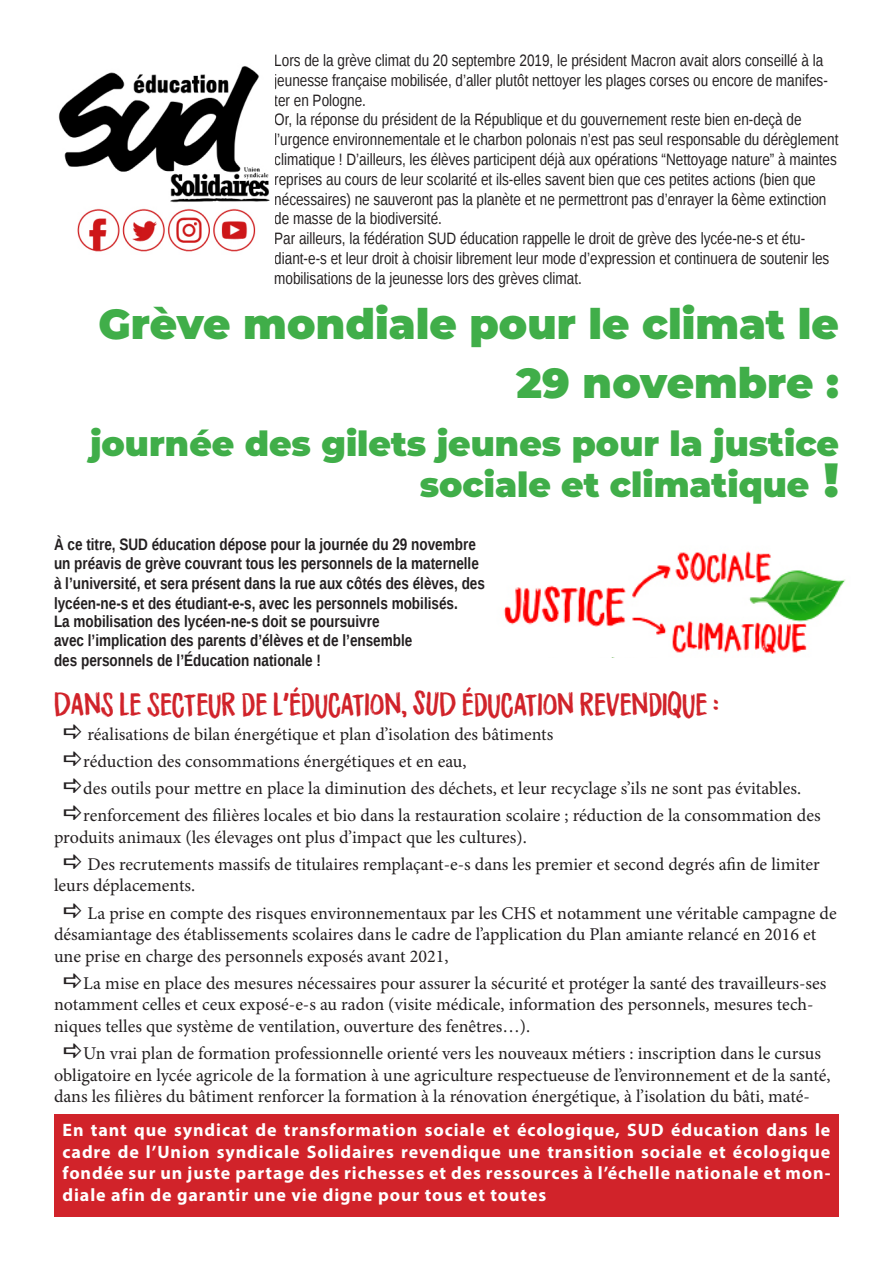
<style>
.page{position:relative;width:893px;height:1263px;background:#fff}
.page>*{position:absolute;margin:0;border:0;box-sizing:border-box;transform-origin:0 0}
.t1{font:900 42px/58.5px "Montserrat";color:#40ae49;text-align:right}
.t2{font:900 34.5px/40.5px "Montserrat";color:#40ae49;text-align:right}
.t3{font:27px "Flicker DEMO";color:#d1232a}
.t4{font:18px/21.6px "Minion Pro";color:#231f20}
.t5{font:700 18px/21.6px "Myriad Pro";letter-spacing:.05em;color:#fff;text-align:justify}
.t6{font:16.5px/19.8px "Liberation Sans Narrow";color:#231f20}
.t7{font:700 16.5px/19.8px "Liberation Sans Narrow";color:#231f20}
.s1{font-size:48px}
.s2{color:#d1232a}
</style>
<div class="page">
<img style="left:503px;top:551px;width:343px;height:107px">
<div style="left:54px;top:1114px;width:785px;height:102px;background:#d1232a"></div>
<img style="left:58px;top:66px;width:212px;height:186px">
<p class="t6" style="left:274px;top:51px;width:555px">Lors de la grève climat du 20 septembre 2019, le président Macron avait alors conseillé à la jeunesse française mobilisée, d’aller plutôt nettoyer les plages corses ou encore de manifes&shy;ter en Pologne.</p>
<p class="t6" style="left:274px;top:111px;width:566px">Or, la réponse du président de la République et du gouvernement reste bien en-deçà de l’urgence environnementale et le charbon polonais n’est pas seul responsable du dérèglement climatique ! D’ailleurs, les élèves participent déjà aux opérations “Nettoyage nature” à maintes reprises au cours de leur scolarité et ils-elles savent bien que ces petites actions (bien que nécessaires) ne sauveront pas la planète et ne permettront pas d’enrayer la 6ème extinction de masse de la biodiversité.</p>
<p class="t6" style="left:274px;top:229px;width:556px">Par ailleurs, la fédération SUD éducation rappelle le droit de grève des lycée-ne-s et étu&shy;diant-e-s et leur droit à choisir librement leur mode d’expression et continuera de soutenir les mobilisations de la jeunesse lors des grèves climat.</p>
<p class="t1" style="left:98px;top:293px;width:742px">Grève mondiale pour le climat le<br>29 novembre :</p>
<p class="t2" style="left:90px;top:422px;width:750px">journée des gilets jeunes pour la justice sociale et climatique <span class="s1">!</span></p>
<p class="t7" style="left:54px;top:534px;width:432px">À ce titre, SUD éducation dépose pour la journée du 29 novembre un préavis de grève couvrant tous les personnels de la maternelle à l’université, et sera présent dans la rue aux côtés des élèves, des lycéen-ne-s et des étudiant-e-s, avec les personnels mobilisés.</p>
<p class="t7" style="left:54px;top:611px;width:360px">La mobilisation des lycéen-ne-s doit se poursuivre avec l’implication des parents d’élèves et de l’ensemble des personnels de l’Éducation nationale !</p>
<p class="t3" style="left:54px;top:685px;width:666px">DANS LE SECTEUR DE L’ÉDUCATION, SUD ÉDUCATION REVENDIQUE :</p>
<p class="t4" style="left:87px;top:724px;width:467px">réalisations de bilan énergétique et plan d’isolation des bâtiments</p>
<p class="t4" style="left:83px;top:751px;width:385px">réduction des consommations énergétiques et en eau,</p>
<p class="t4" style="left:83px;top:778px;width:719px">des outils pour mettre en place la diminution des déchets, et leur recyclage s’ils ne sont pas évitables.</p>
<p class="t4" style="left:54px;top:805px;width:768px;text-indent:29px">renforcement des filières locales et bio dans la restauration scolaire ; réduction de la consommation des produits animaux (les élevages ont plus d’impact que les cultures).</p>
<p class="t4" style="left:54px;top:853px;width:767px;text-indent:33px">Des recrutements massifs de titulaires remplaçant-e-s dans les premier et second degrés afin de limiter leurs déplacements.</p>
<p class="t4" style="left:54px;top:902px;width:784px;text-indent:33px">La prise en compte des risques environnementaux par les CHS et notamment une véritable campagne de désamiantage des établissements scolaires dans le cadre de l’application du Plan amiante relancé en 2016 et une prise en charge des personnels exposés avant 2021,</p>
<p class="t4" style="left:54px;top:972px;width:774px;text-indent:29px">La mise en place des mesures nécessaires pour assurer la sécurité et protéger la santé des travailleurs-ses notamment celles et ceux exposé-e-s au radon (visite médicale, information des personnels, mesures tech&shy;niques telles que système de ventilation, ouverture des fenêtres…).</p>
<p class="t4" style="left:54px;top:1042px;width:778px;text-indent:29px">Un vrai plan de formation professionnelle orienté vers les nouveaux métiers : inscription dans le cursus obligatoire en lycée agricole de la formation à une agriculture respectueuse de l’environnement et de la santé, dans les filières du bâtiment renforcer la formation à la rénovation énergétique, à l’isolation du bâti, maté-</p>
<p class="t5" style="left:63px;top:1118px;width:769px">En tant que syndicat de transformation sociale et écologique, SUD éducation dans le cadre de l’Union syndicale Solidaires revendique une transition sociale et écologique fondée sur un juste partage des richesses et des ressources à l’échelle nationale et mon&shy;diale afin de garantir une vie digne pour tous et toutes<span class="s2">es.</span></p>
</div>
